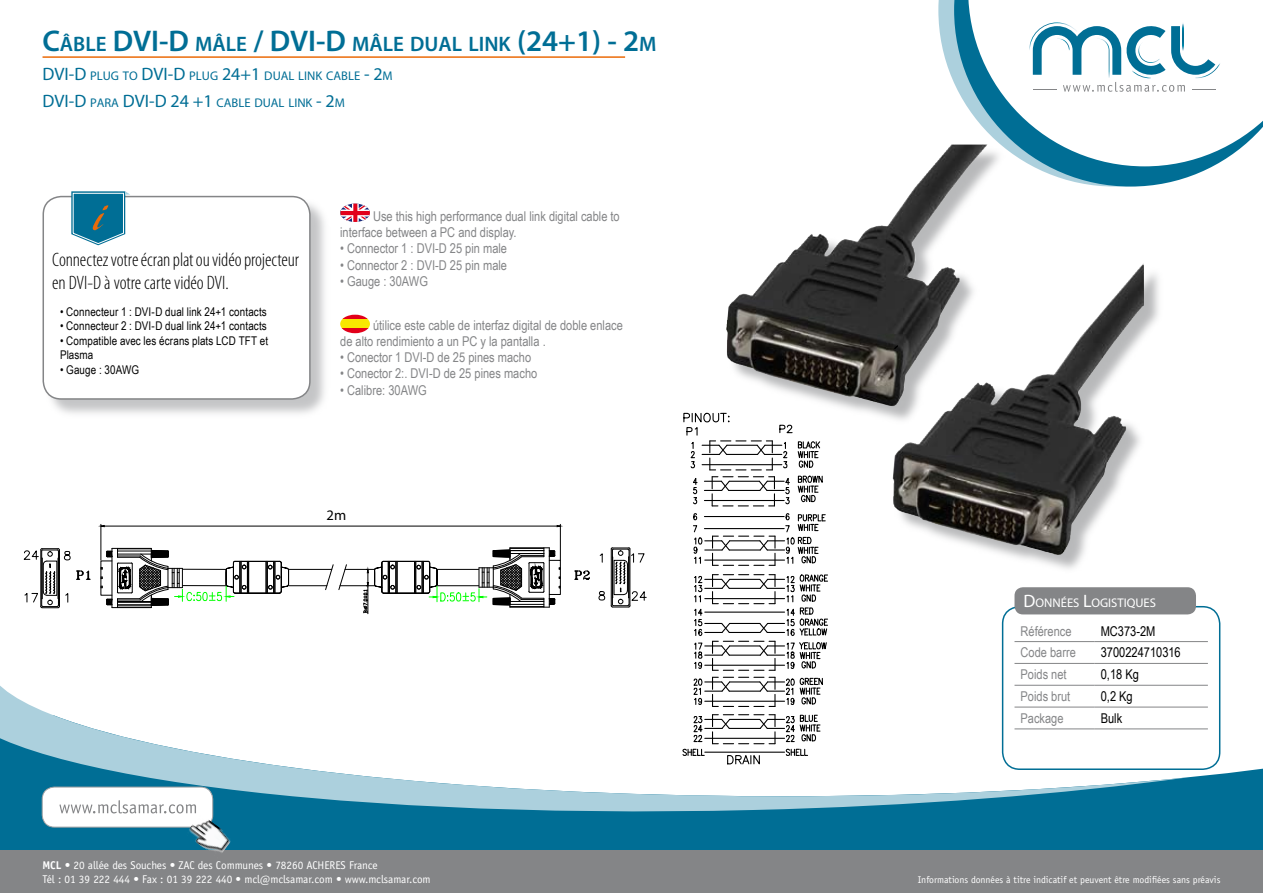
<style>
.page{position:relative;width:1263px;height:893px;background:#fff}
.page>*{position:absolute;margin:0;border:0;box-sizing:border-box;transform-origin:0 0}
.t1{font:600 21px "Myriad Pro";color:#006e95}
.t2{font:300 condensed 19.5px/23.4px "Myriad Pro";letter-spacing:-.005em;color:#000}
.t3{font:14.55px "Myriad";color:#000}
.t4{font:13.5px/16.2px "Arial Narrow";color:#848587}
.t5{font:13.5px "Arial Narrow";color:#000}
.t6{font:12.6px/26.5px "Myriad Pro";color:#006e95}
.t7{font:12.6px "Myriad Pro";color:#fff}
.t8{font:12px/14.4px "Arial Narrow";letter-spacing:.01em;color:#000}
.t9{font:11.25px/13.5px "Officina Sans Std";letter-spacing:-.005em;color:#fff}
.t10{font:9.75px "Officina Sans Std";color:#fff}
.s1{font-size:30px}
.s2{font-size:18px}
.s3{font-weight:700}
</style>
<div class="page">
<svg style="left:938px;top:0;width:16px;height:146px"></svg>
<svg style="left:954px;top:0;width:259px;height:184px"></svg>
<svg style="left:968px;top:0;width:295px;height:166px"></svg>
<svg style="left:0;top:715px;width:1263px;height:135px;fill:#006e95"></svg>
<svg style="left:0;top:652px;width:1188px;height:169px"></svg>
<div style="left:0;top:850px;width:1263px;height:43px;background:#848587"></div>
<div style="left:42px;top:787px;width:171px;height:40px;background:#fff;border-radius:12px"></div>
<div style="left:42px;top:787px;width:171px;height:40px;border:1px solid #a1a2a4;border-radius:12px"></div>
<img style="left:185px;top:813px;width:49px;height:40px">
<svg style="left:1029px;top:22px;width:191px;height:70px"></svg>
<hr style="left:43px;top:56px;width:582px;height:2px;background:#eb6b09">
<svg style="left:340px;top:204px;width:30px;height:18px"></svg>
<svg style="left:340px;top:315px;width:30px;height:18px"></svg>
<div style="left:1002px;top:606px;width:218px;height:164px;border:2px solid #006e95;border-radius:17px"></div>
<div style="left:1014px;top:587px;width:182px;height:27px;background:#848587;border-radius:9px"></div>
<hr style="left:1014px;top:641px;width:81px;height:1px;background:#848587">
<hr style="left:1095px;top:641px;width:113px;height:1px;background:#848587">
<hr style="left:1014px;top:663px;width:81px;height:1px;background:#848587">
<hr style="left:1095px;top:663px;width:113px;height:1px;background:#848587">
<hr style="left:1014px;top:685px;width:81px;height:1px;background:#848587">
<hr style="left:1095px;top:685px;width:113px;height:1px;background:#848587">
<hr style="left:1014px;top:707px;width:81px;height:1px;background:#848587">
<hr style="left:1095px;top:707px;width:113px;height:1px;background:#848587">
<hr style="left:1014px;top:728px;width:81px;height:1px;background:#848587">
<hr style="left:1095px;top:728px;width:113px;height:1px;background:#848587">
<div style="left:727px;top:146px;width:437px;height:429px;background:#a1a2a4;opacity:.75"></div>
<img style="left:1074px;top:307px;width:67px;height:133px">
<div style="left:44px;top:197px;width:287px;height:223px;background:#b1b2b4;opacity:.75"></div>
<div style="left:43px;top:197px;width:267px;height:202px;background:#fff;border-radius:18px"></div>
<div style="left:43px;top:196px;width:268px;height:204px;border:2px solid #848587;border-radius:18px"></div>
<svg style="left:71px;top:191px;width:59px;height:54px"></svg>
<svg style="left:59px;top:800px;width:137px;height:13px"></svg>
<div style="left:549px;top:560px;width:12px;height:35px;border:1px solid #000"></div>
<div style="left:100px;top:560px;width:12px;height:36px;border:1px solid #000"></div>
<svg style="left:324px;top:564px;width:24px;height:26px"></svg>
<hr style="left:345px;top:569px;width:30px;height:1px;background:#000">
<hr style="left:340px;top:585px;width:35px;height:1px;background:#000">
<hr style="left:289px;top:569px;width:43px;height:1px;background:#000">
<hr style="left:289px;top:585px;width:38px;height:1px;background:#000">
<hr style="left:248px;top:561px;width:1px;height:32px;background:#000">
<hr style="left:247px;top:561px;width:1px;height:32px;background:#000">
<hr style="left:266px;top:561px;width:1px;height:32px;background:#000">
<hr style="left:267px;top:561px;width:1px;height:32px;background:#000">
<hr style="left:235px;top:593px;width:45px;height:1px;background:#000">
<hr style="left:235px;top:561px;width:45px;height:1px;background:#000">
<svg style="left:268px;top:560px;width:21px;height:34px"></svg>
<hr style="left:397px;top:561px;width:1px;height:32px;background:#000">
<hr style="left:395px;top:561px;width:1px;height:32px;background:#000">
<hr style="left:414px;top:561px;width:1px;height:32px;background:#000">
<hr style="left:415px;top:561px;width:1px;height:32px;background:#000">
<hr style="left:383px;top:593px;width:45px;height:1px;background:#000">
<hr style="left:383px;top:561px;width:45px;height:1px;background:#000">
<svg style="left:598px;top:547px;width:49px;height:61px"></svg>
<hr style="left:100px;top:524px;width:1px;height:36px;background:#000">
<hr style="left:560px;top:524px;width:1px;height:36px;background:#000">
<hr style="left:104px;top:526px;width:453px;height:1px;background:#000">
<svg style="left:24px;top:548px;width:66px;height:60px"></svg>
<svg style="left:574px;top:570px;width:16px;height:10px"></svg>
<svg style="left:101px;top:542px;width:145px;height:67px"></svg>
<svg style="left:416px;top:543px;width:144px;height:65px"></svg>
<svg style="left:362px;top:560px;width:33px;height:54px"></svg>
<svg style="left:894px;top:345px;width:4px;height:4px"></svg>
<svg style="left:692px;top:513px;width:137px;height:195px"></svg>
<svg style="left:683px;top:410px;width:140px;height:96px"></svg>
<svg style="left:681px;top:714px;width:140px;height:50px"></svg>
<h1 class="t1" style="left:43px;top:31px;width:615px"><span class="s1">C</span>ÂBLE <span class="s1">DVI-D</span> MÂLE <span class="s1">/ DVI-D</span> MÂLE DUAL LINK <span class="s1">(24+1) - 2</span>M</h1>
<p class="t6" style="left:43px;top:63px;width:352px"><span class="s2">DVI-D</span> PLUG TO <span class="s2">DVI-D</span> PLUG <span class="s2">24+1</span> DUAL LINK CABLE <span class="s2">- 2</span>M<br><span class="s2">DVI-D</span> PARA <span class="s2">DVI-D 24 +1</span> CABLE DUAL LINK <span class="s2">- 2</span>M</p>
<h2 class="t2" style="left:52px;top:247px;width:248px">Connectez votre écran plat ou vidéo projecteur en DVI-D à votre carte vidéo DVI.</h2>
<p class="t8" style="left:60px;top:304px;width:208px">• Connecteur 1 : DVI-D dual link 24+1 contacts</p>
<p class="t8" style="left:60px;top:319px;width:208px">• Connecteur 2 : DVI-D dual link 24+1 contacts</p>
<p class="t8" style="left:60px;top:333px;width:210px">• Compatible avec les écrans plats LCD TFT et<br>Plasma</p>
<p class="t8" style="left:60px;top:362px;width:81px">• Gauge : 30AWG</p>
<p class="t4" style="left:340px;top:208px;width:281px;text-indent:33px">Use this high performance dual link digital cable to interface between a PC and display.</p>
<p class="t4" style="left:340px;top:240px;width:168px">• Connector 1 : DVI-D 25 pin male</p>
<p class="t4" style="left:340px;top:256px;width:168px">• Connector 2 : DVI-D 25 pin male</p>
<p class="t4" style="left:340px;top:272px;width:89px">• Gauge : 30AWG</p>
<p class="t4" style="left:340px;top:316px;width:284px;text-indent:33px">útilice este cable de interfaz digital de doble enlace de alto rendimiento a un PC y la pantalla .</p>
<p class="t4" style="left:340px;top:349px;width:192px">• Conector 1 DVI-D de 25 pines macho</p>
<p class="t4" style="left:340px;top:365px;width:199px">• Conector 2:. DVI-D de 25 pines macho</p>
<p class="t4" style="left:340px;top:381px;width:88px">• Calibre: 30AWG</p>
<p class="t3" style="left:327px;top:508px;width:21px">2m</p>
<p class="t9" style="left:42px;top:858px;width:390px"><span class="s3">MCL •</span> 20 allée des Souches • ZAC des Communes • 78260 ACHERES France<br>Tél : 01 39 222 444 • Fax : 01 39 222 440 • mcl@mclsamar.com • www.mclsamar.com</p>
<p class="t7" style="left:1023px;top:595px;width:134px"><span class="s2">D</span>ONNÉES <span class="s2">L</span>OGISTIQUES</p>
<p class="t4" style="left:1020px;top:622px;width:53px">Référence</p>
<p class="t5" style="left:1101px;top:621px;width:56px">MC373-2M</p>
<p class="t4" style="left:1020px;top:644px;width:57px">Code barre</p>
<p class="t5" style="left:1101px;top:643px;width:82px">3700224710316</p>
<p class="t4" style="left:1020px;top:666px;width:48px">Poids net</p>
<p class="t5" style="left:1101px;top:665px;width:40px">0,18 Kg</p>
<p class="t4" style="left:1020px;top:688px;width:51px">Poids brut</p>
<p class="t5" style="left:1101px;top:686px;width:34px">0,2 Kg</p>
<p class="t4" style="left:1020px;top:709px;width:45px">Package</p>
<p class="t5" style="left:1101px;top:708px;width:23px">Bulk</p>
<p class="t10" style="left:918px;top:874px;width:304px">Informations données à titre indicatif et peuvent être modifiées sans préavis</p>
</div>
